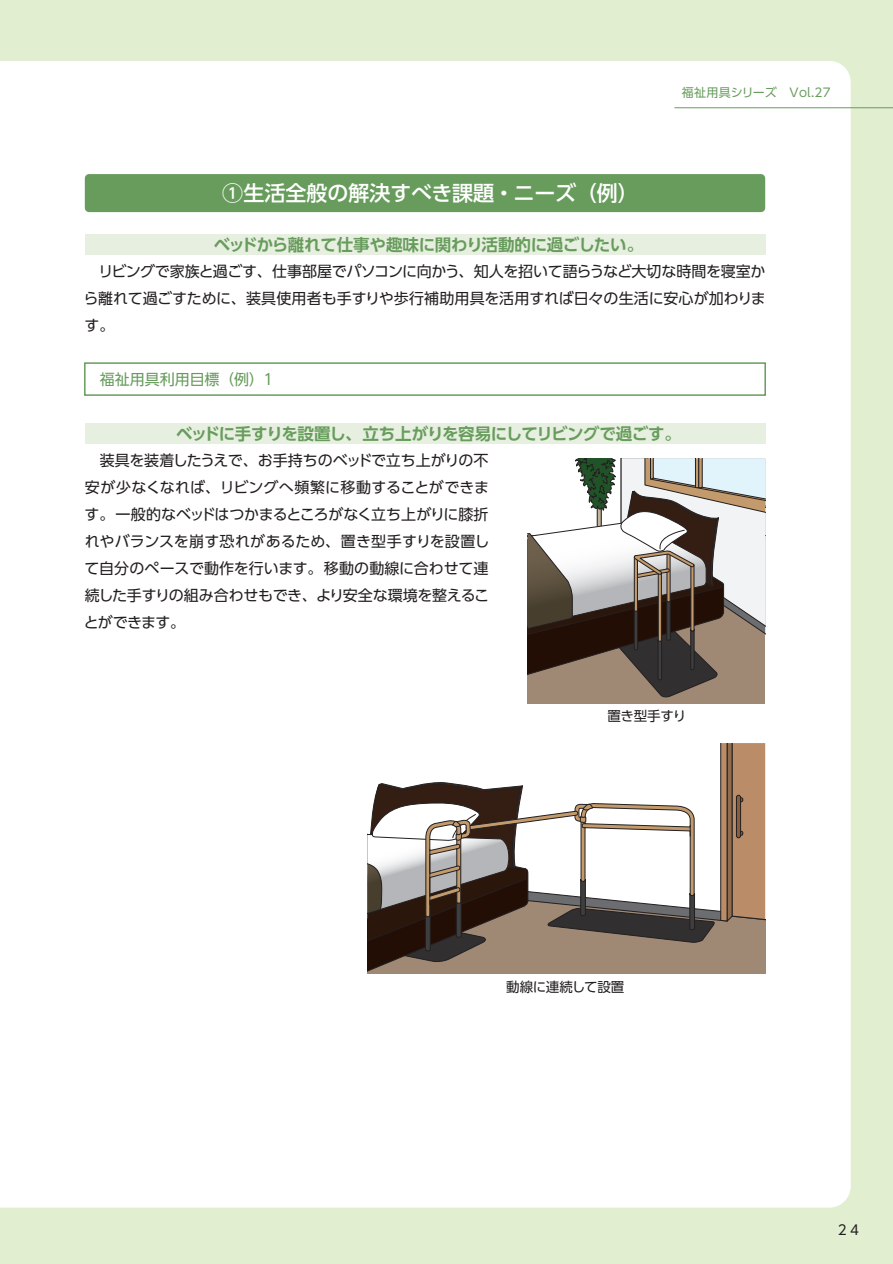
<style>
.page{position:relative;width:893px;height:1264px;background:#e1eed0}
.page>*{position:absolute;margin:0;border:0;box-sizing:border-box;transform-origin:0 0}
.t1{font:500 21px "UD Shin Go Pro";color:#fff}
.t2{font:700 16.5px "UD Shin Go Pro De";letter-spacing:-.02em;color:#679c5c}
.t3{font:15px/27px "UD Shin Go Pro";letter-spacing:-.01em;color:#231f20;text-align:justify}
.t4{font:15px "UD Shin Go Pro";color:#679c5c}
.t5{font:13.5px "UD Shin Go Pro";letter-spacing:-.02em;color:#231f20}
.t6{font:12px "UD Shin Go Pro";letter-spacing:.025em;color:#679c5c}
</style>
<div class="page">
<div style="left:0;top:61px;width:851px;height:1147px;background:#fff"></div>
<hr style="left:674px;top:107px;width:219px;height:1px;background:#679c5c">
<div style="left:85px;top:174px;width:680px;height:38px;background:#679c5c;border-radius:4px"></div>
<div style="left:85px;top:234px;width:680px;height:21px;background:#e7efe0"></div>
<div style="left:84px;top:362px;width:682px;height:34px;border:2px solid #679c5c"></div>
<div style="left:85px;top:423px;width:680px;height:21px;background:#e7efe0"></div>
<svg style="left:528px;top:458px;width:237px;height:246px;background:#9a928a"></svg>
<svg style="left:367px;top:743px;width:398px;height:230px;background:#b1a69e"></svg>
<hr style="left:736px;top:795px;width:4px;height:43px;background:#8a5d3b;border-radius:2px">
<div style="left:736px;top:795px;width:5px;height:43px;border:1px solid #231f20;border-radius:2px"></div>
<p class="t6" style="left:682px;top:82px;width:150px">福祉用具シリーズ　Vol.27</p>
<h1 class="t1" style="left:222px;top:176px;width:418px">①生活全般の解決すべき課題・ニーズ（例）</h1>
<p class="t2" style="left:214px;top:231px;width:431px">ベッドから離れて仕事や趣味に関わり活動的に過ごしたい。</p>
<p class="t3" style="left:84px;top:257px;width:684px">　リビングで家族と過ごす、仕事部屋でパソコンに向かう、知人を招いて語らうなど大切な時間を寝室から離れて過ごすために、装具使用者も手すりや歩行補助用具を活用すれば日々の生活に安心が加わります。</p>
<p class="t4" style="left:85px;top:367px;width:190px">　福祉用具利用目標（例）1</p>
<p class="t2" style="left:176px;top:420px;width:506px">ベッドに手すりを設置し、立ち上がりを容易にしてリビングで過ごす。</p>
<p class="t3" style="left:84px;top:446px;width:407px">　装具を装着したうえで、お手持ちのベッドで立ち上がりの不安が少なくなれば、リビングへ頻繁に移動することができます。一般的なベッドはつかまるところがなく立ち上がりに膝折れやバランスを崩す恐れがあるため、置き型手すりを設置して自分のペースで動作を行います。移動の動線に合わせて連続した手すりの組み合わせもでき、より安全な環境を整えることができます。</p>
<p class="t5" style="left:607px;top:705px;width:80px">置き型手すり</p>
<p class="t5" style="left:506px;top:976px;width:120px">動線に連続して設置</p>
<p class="t5" style="left:838px;top:1219px;width:23px">24</p>
</div>
